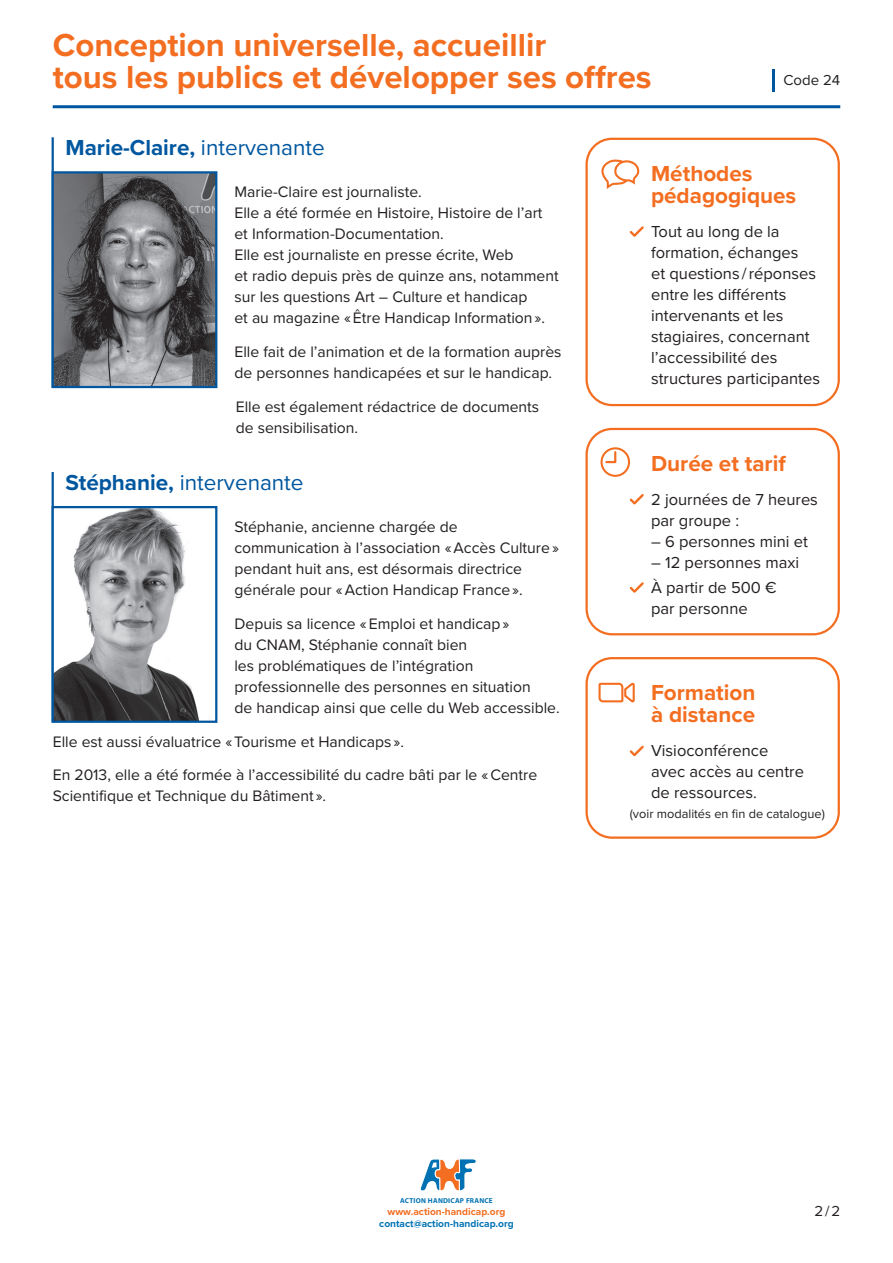
<style>
.page{position:relative;width:893px;height:1263px;background:#fff}
.page>*{position:absolute;margin:0;border:0;box-sizing:border-box;transform-origin:0 0}
.H1_-_Gros_titre{font:700 33px/31.5px "Proxima Nova";color:#f36e21}
.H4_-_Participants{font:700 22.5px/22.5px "Proxima Nova";color:#f36e21}
.H5_-_Intervenant{font:700 22.5px "Proxima Nova";color:#01579f}
.H5_-_Intervenant-2{font:22.5px "Proxima Nova";color:#01579f}
.P2_-_Body_participan{font:16.5px/21px "Proxima Nova";color:#231f20}
.P1_-_Body_intervenan{font:15.75px/21px "Proxima Nova";color:#231f20}
.H2_-_Code{font:15px "Proxima Nova";color:#231f20}
.P2_-_Body_participan-2{font:12.75px "Proxima Nova";color:#231f20}
.Internet_et_mail_de{font:700 10.2px/12.3px "Proxima Nova";color:#0072b4;text-align:center}
.Logo_AHF_typo{font:700 7.2px "Myriad Pro";letter-spacing:.03em;color:#0072b4}
.s1{font-weight:400}
.s2{font-weight:700}
.s3{color:#f36e21}
</style>
<div class="page">
<hr style="left:53px;top:105px;width:787px;height:3px;background:#01579f">
<hr style="left:773px;top:69px;width:2px;height:22px;background:#01579f">
<hr style="left:52px;top:472px;width:2px;height:250px;background:#01579f">
<img style="left:55px;top:509px;width:144px;height:211px">
<div style="left:52px;top:506px;width:165px;height:217px;border:2px solid #01579f"></div>
<hr style="left:52px;top:137px;width:2px;height:251px;background:#01579f">
<img style="left:55px;top:174px;width:159px;height:211px">
<div style="left:52px;top:171px;width:165px;height:217px;border:2px solid #01579f"></div>
<div style="left:585px;top:138px;width:255px;height:268px;border:2px solid #f36e21;border-radius:26px"></div>
<svg style="left:630px;top:226px;width:14px;height:11px"></svg>
<svg style="left:601px;top:159px;width:39px;height:30px"></svg>
<div style="left:585px;top:428px;width:255px;height:207px;border:2px solid #f36e21;border-radius:26px"></div>
<svg style="left:630px;top:494px;width:14px;height:11px"></svg>
<svg style="left:630px;top:582px;width:14px;height:11px"></svg>
<svg style="left:600px;top:447px;width:30px;height:30px"></svg>
<div style="left:603px;top:449px;width:25px;height:26px;background:#fff;border-radius:50%"></div>
<svg style="left:605px;top:451px;width:11px;height:12px"></svg>
<div style="left:585px;top:657px;width:255px;height:182px;border:2px solid #f36e21;border-radius:26px"></div>
<svg style="left:630px;top:746px;width:14px;height:10px"></svg>
<svg style="left:598px;top:682px;width:37px;height:21px"></svg>
<svg style="left:420px;top:1159px;width:57px;height:32px"></svg>
<h1 class="H1_-_Gros_titre" style="left:53px;top:29px;width:600px">Conception universelle, accueillir<br>tous les publics et développer ses offres</h1>
<h2 class="H2_-_Code" style="left:783px;top:69px;width:58px">Code 24</h2>
<h3 class="H5_-_Intervenant" style="left:65px;top:131px;width:261px">Marie-Claire, <span class="s1">intervenante</span></h3>
<p class="P1_-_Body_intervenan" style="left:234px;top:181px;width:326px">Marie-Claire est journaliste.<br>Elle a été formée en Histoire, Histoire de l’art et Information-Documentation.<br>Elle est journaliste en presse écrite, Web<br>et radio depuis près de quinze ans, notamment sur les questions Art – Culture et handicap<br>et au magazine « Être Handicap Information ».</p>
<p class="P1_-_Body_intervenan" style="left:234px;top:341px;width:329px">Elle fait de l’animation et de la formation auprès de personnes handicapées et sur le handicap.</p>
<p class="P1_-_Body_intervenan" style="left:236px;top:395px;width:305px">Elle est également rédactrice de documents de sensibilisation.</p>
<h3 class="H5_-_Intervenant-2" style="left:65px;top:465px;width:240px"><span class="s2">Stéphanie,</span> intervenante</h3>
<p class="P1_-_Body_intervenan" style="left:234px;top:516px;width:326px">Stéphanie, ancienne chargée de communication à l’association « Accès Culture » pendant huit ans, est désormais directrice générale pour « Action Handicap France ».</p>
<p class="P1_-_Body_intervenan" style="left:234px;top:612px;width:327px">Depuis sa licence « Emploi et handicap »<br>du CNAM, Stéphanie connaît bien<br>les problématiques de l’intégration professionnelle des personnes en situation<br>de handicap ainsi que celle du Web accessible.</p>
<p class="P1_-_Body_intervenan" style="left:53px;top:730px;width:353px">Elle est aussi évaluatrice « Tourisme et Handicaps ».</p>
<p class="P1_-_Body_intervenan" style="left:53px;top:764px;width:486px">En 2013, elle a été formée à l’accessibilité du cadre bâti par le « Centre<br>Scientifique et Technique du Bâtiment ».</p>
<h3 class="H4_-_Participants" style="left:651px;top:161px;width:147px">Méthodes pédagogiques</h3>
<p class="P2_-_Body_participan" style="left:651px;top:220px;width:170px">Tout au long de la formation, échanges<br>et questions / réponses entre les différents intervenants et les stagiaires, concernant l’accessibilité des structures participantes</p>
<h3 class="H4_-_Participants" style="left:651px;top:451px;width:136px">Durée et tarif</h3>
<p class="P2_-_Body_participan" style="left:651px;top:488px;width:168px">2 journées de 7 heures par groupe :</p>
<p class="P2_-_Body_participan" style="left:651px;top:530px;width:159px">– 6 personnes mini et</p>
<p class="P2_-_Body_participan" style="left:651px;top:551px;width:150px">– 12 personnes maxi</p>
<p class="P2_-_Body_participan" style="left:651px;top:576px;width:127px">À partir de 500 € par personne</p>
<h3 class="H4_-_Participants" style="left:651px;top:681px;width:106px">Formation à distance</h3>
<p class="P2_-_Body_participan" style="left:651px;top:739px;width:154px">Visioconférence avec accès au centre de ressources.</p>
<p class="P2_-_Body_participan-2" style="left:630px;top:804px;width:197px">(voir modalités en fin de catalogue)</p>
<p class="Logo_AHF_typo" style="left:400px;top:1196px;width:94px">ACTION HANDICAP FRANCE</p>
<p class="Internet_et_mail_de" style="left:379px;top:1205px;width:136px"><span class="s3">www.action-handicap.org </span>contact@action-handicap.org</p>
<h2 class="H2_-_Code" style="left:814px;top:1199px;width:27px">2 / 2</h2>
</div>
